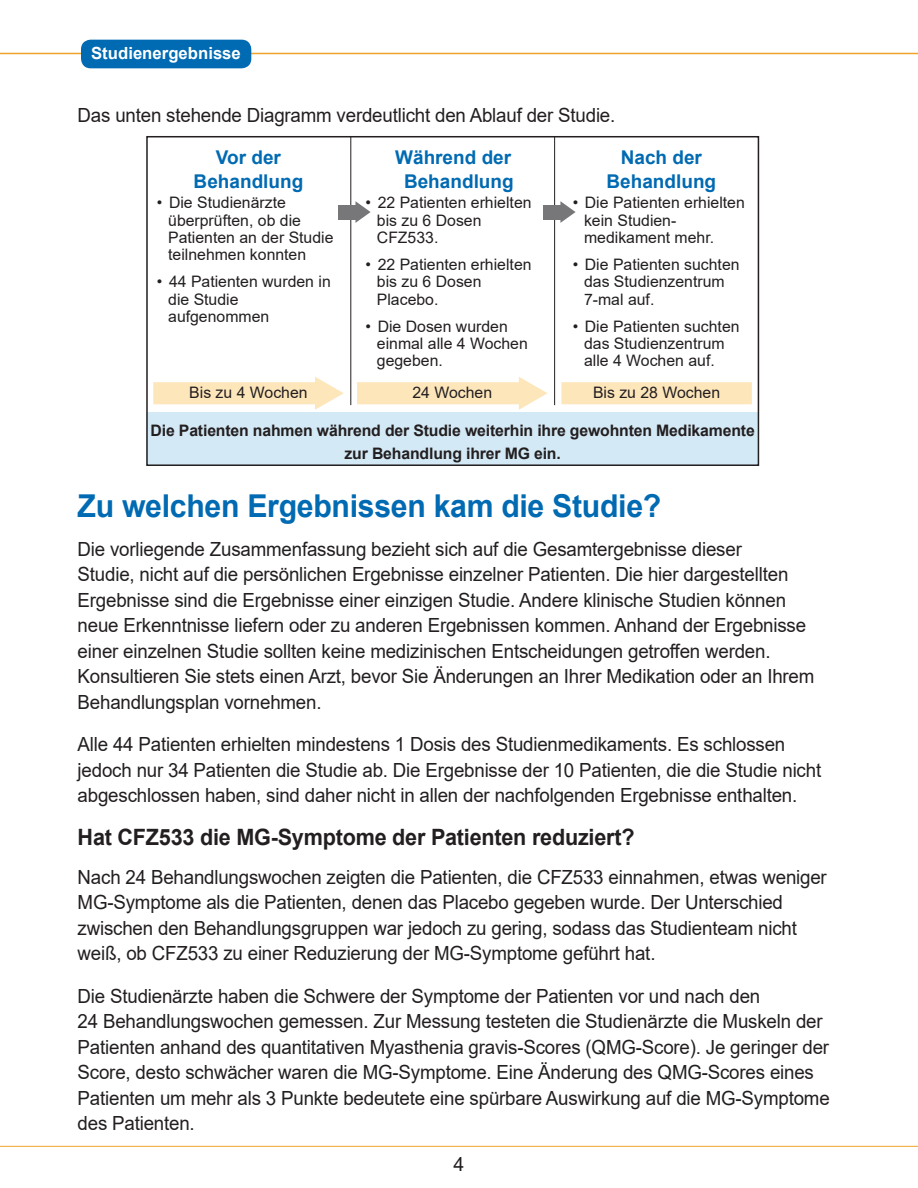
<style>
.page{position:relative;width:918px;height:1188px;background:#fff}
.page>*{position:absolute;margin:0;border:0;box-sizing:border-box;transform-origin:0 0}
.t1{font:700 31.5px "Arial";letter-spacing:-.01em;color:#006ab2;scale:.96 1}
.t2{font:700 22.5px "Arial";letter-spacing:-.01em;color:#231f20;scale:.96 1}
.t3{font:19.5px/25.5px "Arial";letter-spacing:-.01em;color:#231f20;scale:.96 1}
.t4{font:19.5px "Arial";letter-spacing:-.01em;color:#231f20}
.t5{font:700 19.05px/23.7px "Arial";color:#006ab2;text-align:center}
.t6{font:700 16.8px "Arial";color:#fff}
.t7{font:15.75px/17.4px "Arial";color:#231f20}
.t8{font:700 15.75px/23.7px "Arial";letter-spacing:-.01em;color:#231f20;text-align:center}
</style>
<div class="page">
<hr style="left:0;top:53px;width:918px;height:1px;background:#efa529">
<div style="left:81px;top:40px;width:170px;height:28px;background:#006ab2;border-radius:10px"></div>
<hr style="left:0;top:1146px;width:918px;height:1px;background:#efa529">
<hr style="left:350px;top:137px;width:1px;height:268px;background:#231f20">
<hr style="left:554px;top:137px;width:1px;height:268px;background:#231f20">
<div style="left:146px;top:412px;width:612px;height:53px;background:#d4e9f6"></div>
<div style="left:146px;top:136px;width:613px;height:330px;border:2px solid #231f20"></div>
<svg style="left:560px;top:201px;width:16px;height:22px"></svg>
<div style="left:543px;top:205px;width:17px;height:14px;background:#77777a"></div>
<svg style="left:355px;top:201px;width:16px;height:22px"></svg>
<div style="left:338px;top:205px;width:17px;height:14px;background:#77777a"></div>
<div style="left:153px;top:382px;width:167px;height:22px;background:#fee6bb"></div>
<svg style="left:315px;top:377px;width:29px;height:33px"></svg>
<div style="left:357px;top:382px;width:167px;height:22px;background:#fee6bb"></div>
<svg style="left:519px;top:377px;width:29px;height:33px"></svg>
<div style="left:561px;top:382px;width:191px;height:22px;background:#fee6bb"></div>
<p class="t6" style="left:91px;top:41px;width:151px">Studienergebnisse</p>
<p class="t3" style="left:78px;top:102px;width:562px">Das unten stehende Diagramm verdeutlicht den Ablauf der Studie.</p>
<p class="t5" style="left:194px;top:146px;width:111px">Vor der<br>Behandlung</p>
<p class="t7" style="left:168px;top:194px;width:167px;text-indent:-11px">• Die Studienärzte überprüften, ob die<br>Patienten an der Studie teilnehmen konnten</p>
<p class="t7" style="left:168px;top:273px;width:164px;text-indent:-11px">• 44 Patienten wurden in die Studie aufgenommen</p>
<p class="t5" style="left:395px;top:146px;width:120px">Während der<br>Behandlung</p>
<p class="t7" style="left:377px;top:194px;width:156px;text-indent:-11px">• 22 Patienten erhielten bis zu 6 Dosen<br>CFZ533.</p>
<p class="t7" style="left:377px;top:256px;width:156px;text-indent:-11px">• 22 Patienten erhielten bis zu 6 Dosen<br>Placebo.</p>
<p class="t7" style="left:377px;top:317px;width:152px;text-indent:-11px">• Die Dosen wurden einmal alle 4 Wochen gegeben.</p>
<p class="t5" style="left:607px;top:146px;width:111px">Nach der<br>Behandlung</p>
<p class="t7" style="left:584px;top:194px;width:162px;text-indent:-11px">• Die Patienten erhielten kein Studien&shy;medikament mehr.</p>
<p class="t7" style="left:584px;top:256px;width:157px;text-indent:-11px">• Die Patienten suchten das Studienzentrum<br>7-mal auf.</p>
<p class="t7" style="left:584px;top:317px;width:157px;text-indent:-11px">• Die Patienten suchten das Studienzentrum alle 4 Wochen auf.</p>
<p class="t7" style="left:189px;top:384px;width:120px">Bis zu 4 Wochen</p>
<p class="t7" style="left:412px;top:384px;width:81px">24 Wochen</p>
<p class="t7" style="left:593px;top:384px;width:129px">Bis zu 28 Wochen</p>
<p class="t8" style="left:151px;top:418px;width:606px">Die Patienten nahmen während der Studie weiterhin ihre gewohnten Medikamente zur Behandlung ihrer MG ein.</p>
<h1 class="t1" style="left:78px;top:483px;width:610px">Zu welchen Ergebnissen kam die Studie?</h1>
<p class="t3" style="left:78px;top:536px;width:769px">Die vorliegende Zusammenfassung bezieht sich auf die Gesamtergebnisse dieser<br>Studie, nicht auf die persönlichen Ergebnisse einzelner Patienten. Die hier dargestellten Ergebnisse sind die Ergebnisse einer einzigen Studie. Andere klinische Studien können neue Erkenntnisse liefern oder zu anderen Ergebnissen kommen. Anhand der Ergebnisse einer einzelnen Studie sollten keine medizinischen Entscheidungen getroffen werden.<br>Konsultieren Sie stets einen Arzt, bevor Sie Änderungen an Ihrer Medikation oder an Ihrem Behandlungsplan vornehmen.</p>
<p class="t3" style="left:78px;top:732px;width:776px">Alle 44 Patienten erhielten mindestens 1 Dosis des Studienmedikaments. Es schlossen jedoch nur 34 Patienten die Studie ab. Die Ergebnisse der 10 Patienten, die die Studie nicht abgeschlossen haben, sind daher nicht in allen der nachfolgenden Ergebnisse enthalten.</p>
<p class="t2" style="left:78px;top:821px;width:582px">Hat CFZ533 die MG-Symptome der Patienten reduziert?</p>
<p class="t3" style="left:78px;top:864px;width:782px">Nach 24 Behandlungswochen zeigten die Patienten, die CFZ533 einnahmen, etwas weniger MG-Symptome als die Patienten, denen das Placebo gegeben wurde. Der Unterschied zwischen den Behandlungsgruppen war jedoch zu gering, sodass das Studienteam nicht weiß, ob CFZ533 zu einer Reduzierung der MG-Symptome geführt hat.</p>
<p class="t3" style="left:78px;top:983px;width:785px">Die Studienärzte haben die Schwere der Symptome der Patienten vor und nach den<br>24 Behandlungswochen gemessen. Zur Messung testeten die Studienärzte die Muskeln der Patienten anhand des quantitativen Myasthenia gravis-Scores (QMG-Score). Je geringer der Score, desto schwächer waren die MG-Symptome. Eine Änderung des QMG-Scores eines Patienten um mehr als 3 Punkte bedeutete eine spürbare Auswirkung auf die MG-Symptome des Patienten.</p>
<p class="t4" style="left:454px;top:1150px;width:12px">4</p>
</div>
